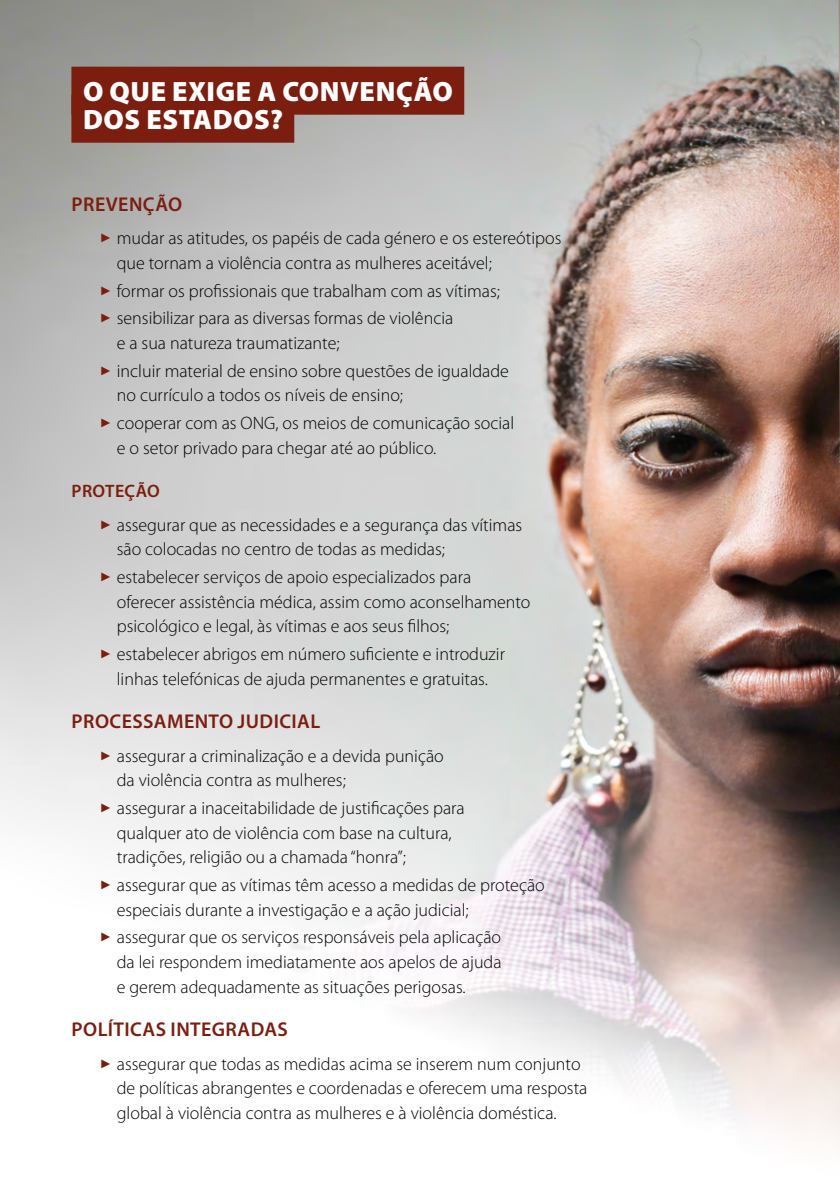
<style>
.page{position:relative;width:840px;height:1191px;background:#fff}
.page>*{position:absolute;margin:0;border:0;box-sizing:border-box;transform-origin:0 0}
.t1{font:900 28px/28px "Myriad Pro";letter-spacing:.02em;color:#fff}
.t2{font:600 20px "Myriad Pro";letter-spacing:.02em;color:#7c1e0f}
.t3{font:300 18px/24.8px "Myriad Pro";color:#000}
.t4{font:600 18px "Myriad Pro";letter-spacing:.02em;color:#7c1e0f}
.s1{color:#7c1e0f}
</style>
<div class="page">
<img style="left:0;top:0;width:839px;height:1143px">
<div style="left:71px;top:67px;width:393px;height:48px;background:#7c1e0f"></div>
<div style="left:71px;top:95px;width:223px;height:48px;background:#7c1e0f"></div>
<img style="left:838px;top:0;width:1px;height:496px">
<h1 class="t1" style="left:83px;top:76px;width:371px">O QUE EXIGE A CONVENÇÃO<br>DOS ESTADOS?</h1>
<p class="t2" style="left:72px;top:192px;width:112px">PREVENÇÃO</p>
<p class="t3" style="left:117px;top:226px;width:446px;text-indent:-17px"><span class="s1">✓</span> mudar as atitudes, os papéis de cada género e os estereótipos que tornam a violência contra as mulheres aceitável;</p>
<p class="t3" style="left:100px;top:278px;width:401px"><span class="s1">✓</span> formar os profissionais que trabalham com as vítimas;</p>
<p class="t3" style="left:117px;top:306px;width:338px;text-indent:-17px"><span class="s1">✓</span> sensibilizar para as diversas formas de violência e a sua natureza traumatizante;</p>
<p class="t3" style="left:117px;top:358px;width:393px;text-indent:-17px"><span class="s1">✓</span> incluir material de ensino sobre questões de igualdade no currículo a todos os níveis de ensino;</p>
<p class="t3" style="left:117px;top:410px;width:399px;text-indent:-17px"><span class="s1">✓</span> cooperar com as ONG, os meios de comunicação social e o setor privado para chegar até ao público.</p>
<p class="t4" style="left:72px;top:480px;width:90px">PROTEÇÃO</p>
<p class="t3" style="left:117px;top:512px;width:407px;text-indent:-17px"><span class="s1">✓</span> assegurar que as necessidades e a segurança das vítimas são colocadas no centro de todas as medidas;</p>
<p class="t3" style="left:117px;top:564px;width:415px;text-indent:-17px"><span class="s1">✓</span> estabelecer serviços de apoio especializados para oferecer assistência médica, assim como aconselhamento psicológico e legal, às vítimas e aos seus filhos;</p>
<p class="t3" style="left:100px;top:641px;width:406px;text-align:center"><span class="s1">✓</span> estabelecer abrigos em número suficiente e introduzir linhas telefónicas de ajuda permanentes e gratuitas.</p>
<p class="t2" style="left:72px;top:709px;width:250px">PROCESSAMENTO JUDICIAL</p>
<p class="t3" style="left:117px;top:743px;width:328px;text-indent:-17px"><span class="s1">✓</span> assegurar a criminalização e a devida punição da violência contra as mulheres;</p>
<p class="t3" style="left:117px;top:795px;width:349px;text-indent:-17px"><span class="s1">✓</span> assegurar a inaceitabilidade de justificações para qualquer ato de violência com base na cultura, tradições, religião ou a chamada “honra”;</p>
<p class="t3" style="left:117px;top:872px;width:429px;text-indent:-17px"><span class="s1">✓</span> assegurar que as vítimas têm acesso a medidas de proteção especiais durante a investigação e a ação judicial;</p>
<p class="t3" style="left:117px;top:924px;width:386px;text-align:justify;text-indent:-17px"><span class="s1">✓</span> assegurar que os serviços responsáveis pela aplicação da lei respondem imediatamente aos apelos de ajuda e gerem adequadamente as situações perigosas.</p>
<p class="t2" style="left:72px;top:1016px;width:218px">POLÍTICAS INTEGRADAS</p>
<p class="t3" style="left:117px;top:1051px;width:472px;text-indent:-17px"><span class="s1">✓</span> assegurar que todas as medidas acima se inserem num conjunto de políticas abrangentes e coordenadas e oferecem uma resposta global à violência contra as mulheres e à violência doméstica.</p>
</div>
